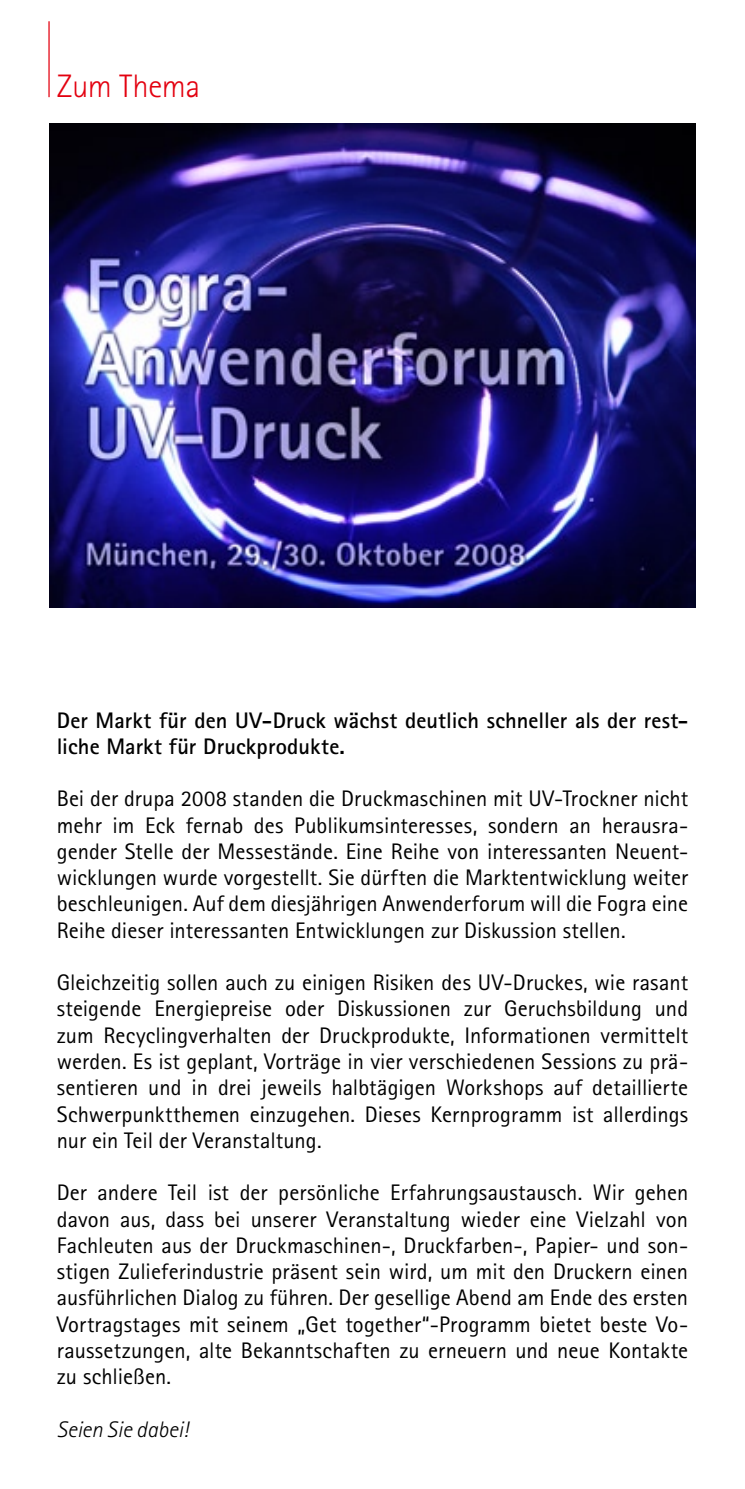
<style>
.page{position:relative;width:745px;height:1489px;background:#fff}
.page>*{position:absolute;margin:0;border:0;box-sizing:border-box;transform-origin:0 0}
.t1{font:300 32.5px "Rotis Sans Serif Std";letter-spacing:-.01em;color:#e3000f}
.t2{font:22.5px/26.2px "Rotis Sans Serif Std";color:#000;text-align:justify}
.t3{font:700 22.5px/26.2px "Rotis Sans Serif Std";letter-spacing:.005em;color:#000}
.t4{font:italic 300 22.5px "Rotis Sans Serif Std";color:#000}
</style>
<div class="page">
<hr style="left:48px;top:21px;width:2px;height:76px;background:#e3000f">
<img style="left:50px;top:123px;width:644px;height:484px">
<h1 class="t1" style="left:57px;top:68px;width:145px">Zum Thema</h1>
<p class="t3" style="left:57px;top:706px;width:632px">Der Markt für den UV-Druck wächst deutlich schneller als der rest&shy;liche Markt für Druckprodukte.</p>
<p class="t2" style="left:57px;top:785px;width:632px">Bei der drupa 2008 standen die Druckmaschinen mit UV-Trockner nicht mehr im Eck fernab des Publikumsinteresses, sondern an herausra&shy;gender Stelle der Messestände. Eine Reihe von interessanten Neuent&shy;wicklungen wurde vorgestellt. Sie dürften die Marktentwicklung weiter beschleunigen. Auf dem diesjährigen Anwenderforum will die Fogra eine Reihe dieser interessanten Entwicklungen zur Diskussion stellen.</p>
<p class="t2" style="left:57px;top:969px;width:632px">Gleichzeitig sollen auch zu einigen Risiken des UV-Druckes, wie rasant steigende Energiepreise oder Diskussionen zur Geruchsbildung und zum Recyclingverhalten der Druckprodukte, Informationen vermittelt werden. Es ist geplant, Vorträge in vier verschiedenen Sessions zu prä&shy;sentieren und in drei jeweils halbtägigen Workshops auf detaillierte Schwerpunktthemen einzugehen. Dieses Kernprogramm ist allerdings nur ein Teil der Veranstaltung.</p>
<p class="t2" style="left:57px;top:1179px;width:632px">Der andere Teil ist der persönliche Erfahrungsaustausch. Wir gehen davon aus, dass bei unserer Veranstaltung wieder eine Vielzahl von Fachleuten aus der Druckmaschinen-, Druckfarben-, Papier- und son&shy;stigen Zulieferindustrie präsent sein wird, um mit den Druckern einen ausführlichen Dialog zu führen. Der gesellige Abend am Ende des ersten Vortragstages mit seinem „Get together“-Programm bietet beste Vo&shy;raussetzungen, alte Bekanntschaften zu erneuern und neue Kontakte zu schließen.</p>
<p class="t4" style="left:57px;top:1415px;width:133px">Seien Sie dabei!</p>
</div>
